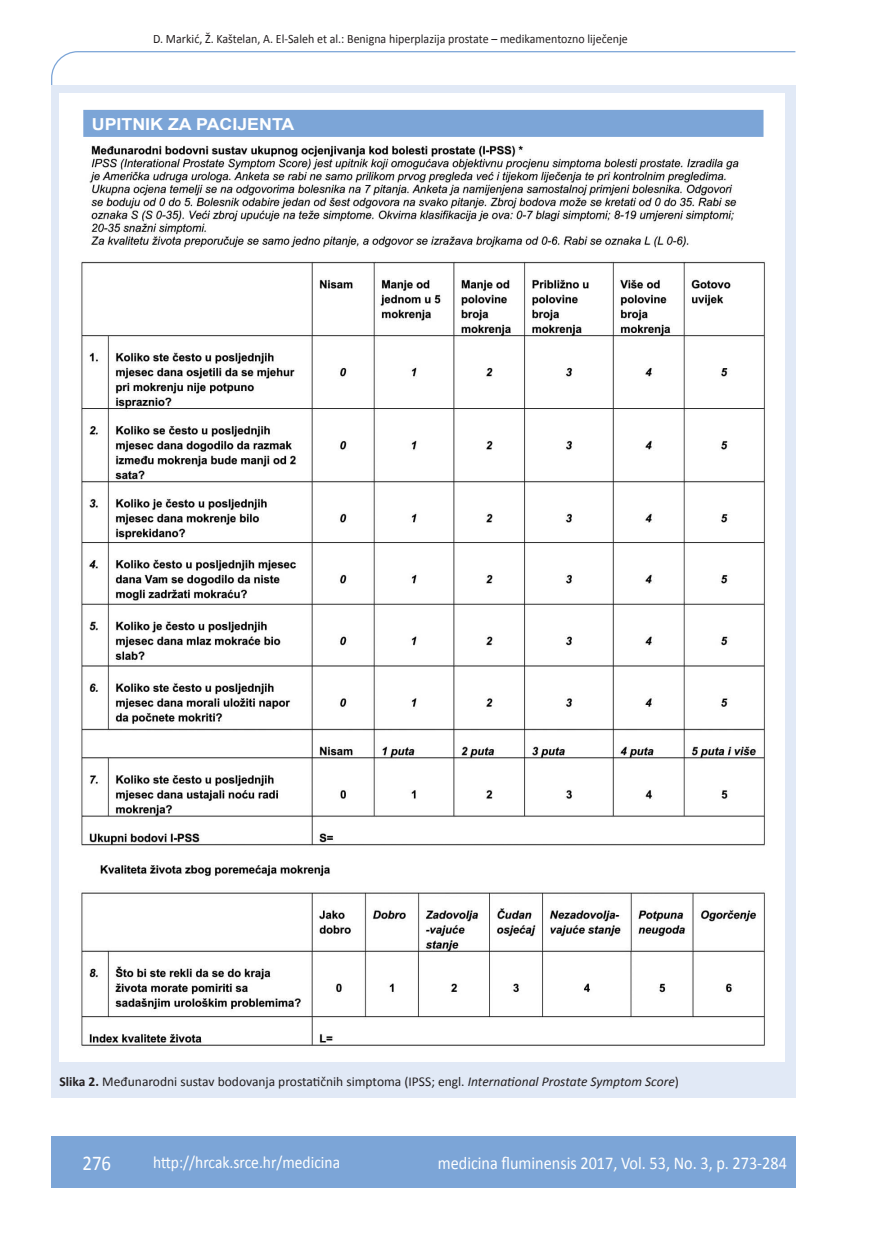
<style>
.page{position:relative;width:872px;height:1234px;background:#fff}
.page>*{position:absolute;margin:0;border:0;box-sizing:border-box;transform-origin:0 0}
.t1{font:21px "Calibri";color:#fff;scale:.9 1}
.t2{font:18px "Calibri";color:#fff;scale:.9 1}
.t3{font:17.25px "Calibri";color:#fff;scale:.9 1}
.t4{font:700 16.5px "Arial";color:#fff;scale:1.08 1}
.t5{font:13.5px "Calibri";color:#231f20}
.t6{font:12.75px "Calibri";color:#231f20;scale:.94 1}
.s1{font-weight:700}
.s2{font-style:italic}
</style>
<div class="page">
<svg style="left:51px;top:51px;width:745px;height:275px"></svg>
<div style="left:51px;top:1135px;width:744px;height:51px;background:#7ca5d7"></div>
<div style="left:51px;top:85px;width:744px;height:1012px;background:#e1e9f6"></div>
<img style="left:60px;top:94px;width:724px;height:967px">
<div style="left:83px;top:110px;width:680px;height:27px;background:#7ca5d7"></div>
<p class="t6" style="left:153px;top:30px;width:506px">D. Markić, Ž. Kaštelan, A. El-Saleh et al.: Benigna hiperplazija prostate – medikamentozno liječenje</p>
<p class="t4" style="left:92px;top:113px;width:189px">UPITNIK ZA PACIJENTA</p>
<p class="t5" style="left:60px;top:1073px;width:621px"><span class="s1">Slika 2.</span> Međunarodni sustav bodovanja prostatičnih simptoma (IPSS; engl. <span class="s2">International Prostate Symptom Score</span>)</p>
<h1 class="t1" style="left:82px;top:1149px;width:33px">276</h1>
<p class="t3" style="left:153px;top:1150px;width:209px">http://hrcak.srce.hr/medicina</p>
<h2 class="t2" style="left:438px;top:1151px;width:389px">medicina fluminensis 2017, Vol. 53, No. 3, p. 273-284</h2>
</div>
